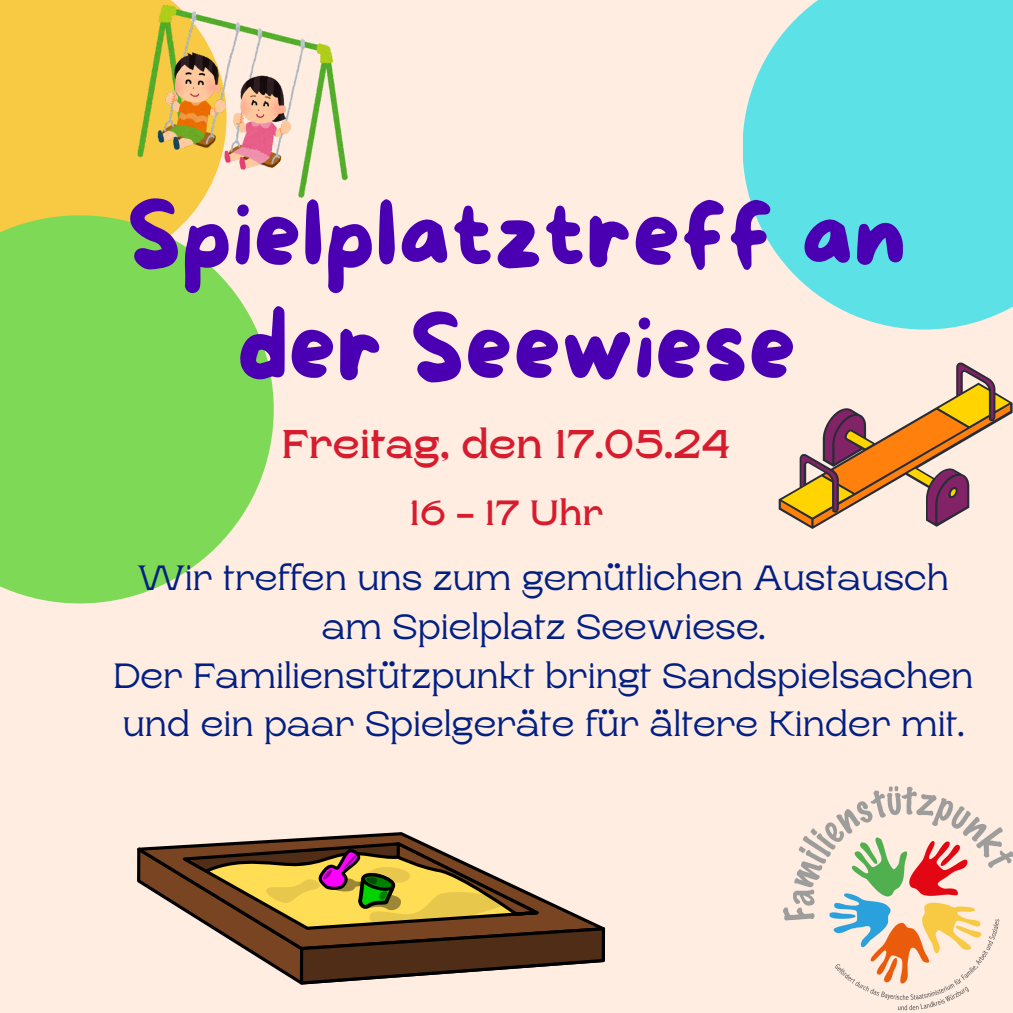
<style>
.page{position:relative;width:1013px;height:1013px;background:#fff}
.page>*{position:absolute;margin:0;border:0;box-sizing:border-box;transform-origin:0 0}
.t1{font:94.25px/113px "More Sugar";color:#4a00b2;text-align:center}
.t2{font:700 40px "Rasputin";color:#d71c2e}
.t3{font:35px/48.8px "Rasputin";color:#022084}
.t4{font:700 35px "Rasputin";color:#d71c2e}
</style>
<div class="page">
<div style="left:0;top:0;width:1012px;height:1012px;background:#ffede2"></div>
<img style="left:783px;top:786px;width:229px;height:225px">
<div style="left:0;top:0;width:226px;height:269px;background:#f8c942"></div>
<svg style="left:0;top:215px;width:274px;height:388px;background:#92db6b"></svg>
<svg style="left:743px;top:0;width:269px;height:329px;background:#6fe2e5"></svg>
<svg style="left:778px;top:362px;width:234px;height:167px"></svg>
<img style="left:137px;top:6px;width:210px;height:191px">
<svg style="left:137px;top:832px;width:277px;height:77px"></svg>
<svg style="left:180px;top:838px;width:425px;height:146px"></svg>
<p class="t1" style="left:127px;top:183px;width:781px">Spielplatztreff an der Seewiese</p>
<p class="t2" style="left:282px;top:422px;width:451px">Freitag, den 17.05.24</p>
<h2 class="t4" style="left:409px;top:493px;width:195px">16 - 17 Uhr</h2>
<h3 class="t3" style="left:138px;top:554px;width:812px">Wir treffen uns zum gemütlichen Austausch</h3>
<p class="t3" style="left:322px;top:602px;width:445px">am Spielplatz Seewiese.</p>
<p class="t3" style="left:113px;top:651px;width:861px">Der Familienstützpunkt bringt Sandspielsachen und ein paar Spielgeräte für ältere Kinder mit.</p>
</div>
